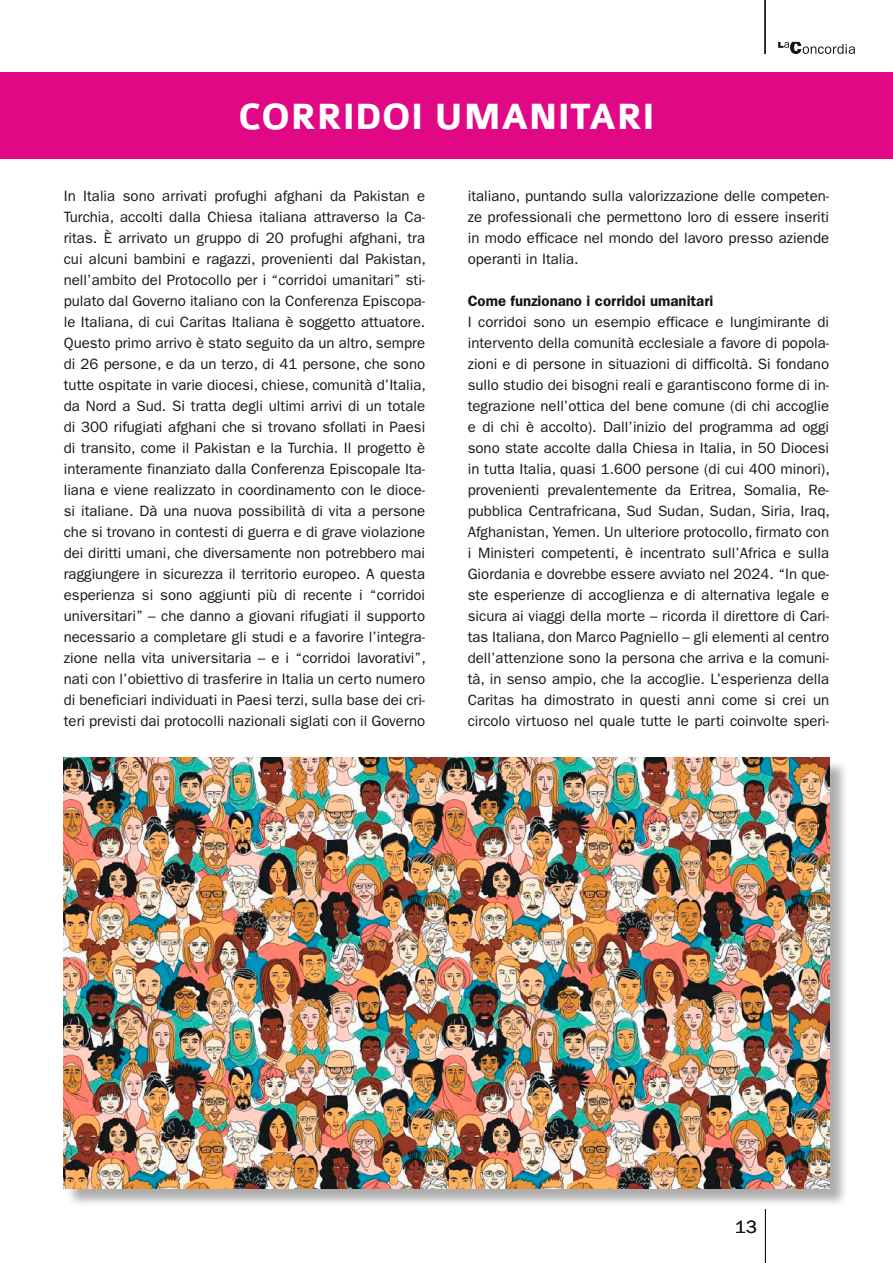
<style>
.page{position:relative;width:893px;height:1263px;background:#fff}
.page>*{position:absolute;margin:0;border:0;box-sizing:border-box;transform-origin:0 0}
.t1{font:700 39px "Colaborate";color:#fff}
.t2{font:18px "Franklin Gothic";color:#151616}
.t3{font:15px/21px "Franklin Gothic";color:#151616;text-align:justify}
.t4{font:600 15px "Franklin Gothic";color:#151616}
</style>
<div class="page">
<hr style="left:765px;top:0;width:1px;height:54px;background:#151616">
<div style="left:0;top:72px;width:893px;height:86px;background:#e10886"></div>
<svg style="left:778px;top:42px;width:77px;height:12px"></svg>
<hr style="left:765px;top:1209px;width:1px;height:54px;background:#151616">
<hr style="left:764px;top:0;width:1px;height:54px;background:#151616">
<div style="left:66px;top:760px;width:782px;height:447px;background:#151616;opacity:.35"></div>
<img style="left:64px;top:757px;width:765px;height:431px">
<h1 class="t1" style="left:238px;top:97px;width:418px">CORRIDOI UMANITARI</h1>
<p class="t3" style="left:64px;top:186px;width:364px">In Italia sono arrivati profughi afghani da Pakistan e Turchia, accolti dalla Chiesa italiana attraverso la Ca&shy;ritas. È arrivato un gruppo di 20 profughi afghani, tra cui alcuni bambini e ragazzi, provenienti dal Pakistan, nell’ambito del Protocollo per i “corridoi umanitari” sti&shy;pulato dal Governo italiano con la Conferenza Episcopa&shy;le Italiana, di cui Caritas Italiana è soggetto attuatore.<br>Questo primo arrivo è stato seguito da un altro, sempre di 26 persone, e da un terzo, di 41 persone, che sono tutte ospitate in varie diocesi, chiese, comunità d’Italia, da Nord a Sud. Si tratta degli ultimi arrivi di un totale di 300 rifugiati afghani che si trovano sfollati in Paesi di transito, come il Pakistan e la Turchia. Il progetto è interamente finanziato dalla Conferenza Episcopale Ita&shy;liana e viene realizzato in coordinamento con le dioce&shy;si italiane. Dà una nuova possibilità di vita a persone che si trovano in contesti di guerra e di grave violazione dei diritti umani, che diversamente non potrebbero mai raggiungere in sicurezza il territorio europeo. A questa esperienza si sono aggiunti più di recente i “corridoi universitari” – che danno a giovani rifugiati il supporto necessario a completare gli studi e a favorire l’integra&shy;zione nella vita universitaria – e i “corridoi lavorativi”, nati con l’obiettivo di trasferire in Italia un certo numero di beneficiari individuati in Paesi terzi, sulla base dei cri&shy;teri previsti dai protocolli nazionali siglati con il Governo</p>
<p class="t3" style="left:468px;top:186px;width:363px">italiano, puntando sulla valorizzazione delle competen&shy;ze professionali che permettono loro di essere inseriti in modo efficace nel mondo del lavoro presso aziende operanti in Italia.</p>
<p class="t4" style="left:468px;top:292px;width:247px">Come funzionano i corridoi umanitari</p>
<p class="t3" style="left:468px;top:312px;width:364px">I corridoi sono un esempio efficace e lungimirante di intervento della comunità ecclesiale a favore di popola&shy;zioni e di persone in situazioni di difficoltà. Si fondano sullo studio dei bisogni reali e garantiscono forme di in&shy;tegrazione nell’ottica del bene comune (di chi accoglie e di chi è accolto). Dall’inizio del programma ad oggi sono state accolte dalla Chiesa in Italia, in 50 Diocesi in tutta Italia, quasi 1.600 persone (di cui 400 minori), provenienti prevalentemente da Eritrea, Somalia, Re&shy;pubblica Centrafricana, Sud Sudan, Sudan, Siria, Iraq, Afghanistan, Yemen. Un ulteriore protocollo, firmato con i Ministeri competenti, è incentrato sull’Africa e sulla Giordania e dovrebbe essere avviato nel 2024. “In que&shy;ste esperienze di accoglienza e di alternativa legale e sicura ai viaggi della morte – ricorda il direttore di Cari&shy;tas Italiana, don Marco Pagniello – gli elementi al centro dell’attenzione sono la persona che arriva e la comuni&shy;tà, in senso ampio, che la accoglie. L’esperienza della Caritas ha dimostrato in questi anni come si crei un circolo virtuoso nel quale tutte le parti coinvolte speri-</p>
<p class="t2" style="left:735px;top:1216px;width:23px">13</p>
</div>
